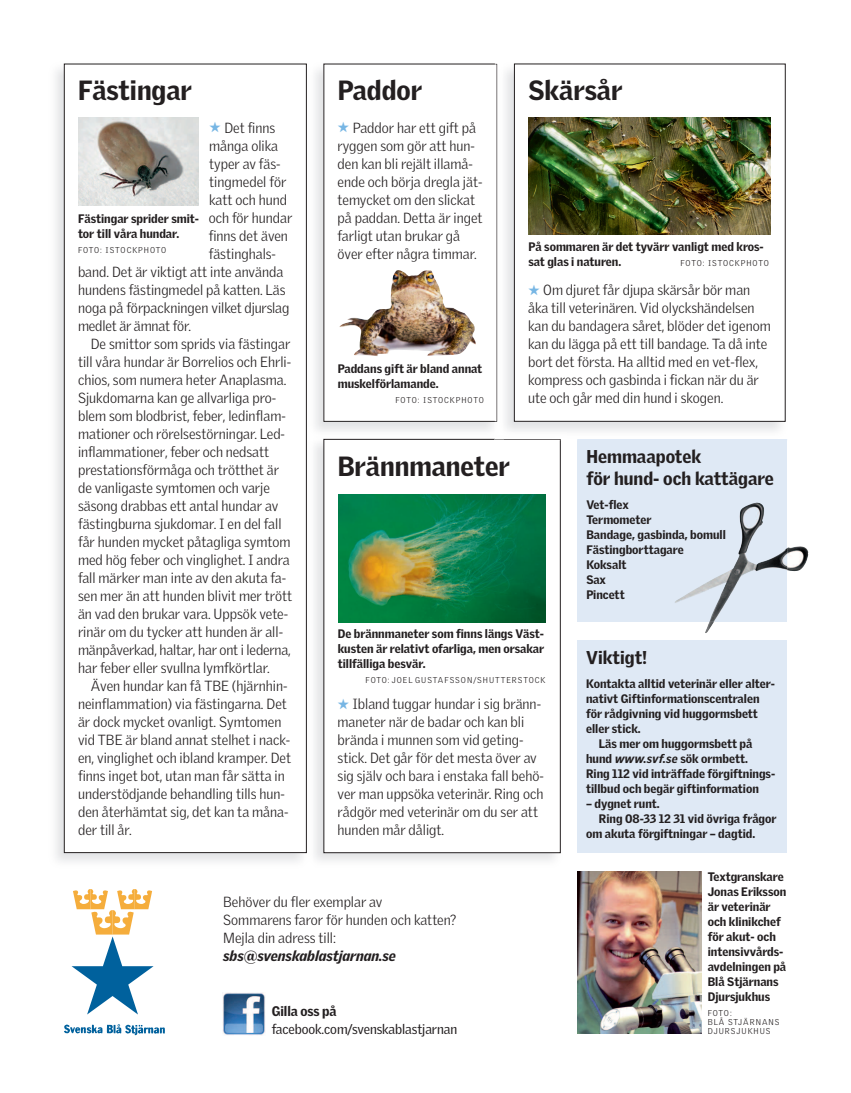
<style>
.page{position:relative;width:851px;height:1093px;background:#fff}
.page>*{position:absolute;margin:0;border:0;box-sizing:border-box;transform-origin:0 0}
.t1{font:900 27px "Griffith Gothic";color:#231f20}
.t2{font:900 18px/22.5px "Griffith Gothic";color:#231f20}
.t3{font:300 14.25px/18px "Griffith Gothic";color:#231f20}
.t4{font:italic 900 14.25px "Griffith Gothic";color:#231f20}
.t5{font:13.5px "Griffith Gothic";letter-spacing:-.005em;color:#231f20}
.t6{font:900 13.5px "Griffith Gothic";letter-spacing:-.005em;color:#231f20}
.t7{font:900 12px/15px "Griffith Gothic";color:#231f20}
.t8{font:300 8.25px/9px "Griffith Gothic";letter-spacing:.12em;color:#231f20}
.t9{font:300 8.25px "Griffith Gothic";letter-spacing:.095em;color:#231f20}
.s1{color:#77b6e4}
.s2{font-style:italic}
</style>
<div class="page">
<img style="left:339px;top:270px;width:137px;height:87px">
<img style="left:314px;top:440px;width:247px;height:421px">
<div style="left:324px;top:439px;width:236px;height:414px;background:#fff"></div>
<div style="left:323px;top:439px;width:237px;height:414px;border:1px solid #231f20"></div>
<img style="left:55px;top:63px;width:252px;height:799px">
<img style="left:304px;top:440px;width:3px;height:422px">
<div style="left:64px;top:64px;width:242px;height:788px;background:#fff"></div>
<div style="left:64px;top:64px;width:242px;height:789px;border:1px solid #231f20"></div>
<div style="left:577px;top:439px;width:210px;height:183px;background:#dfe9f5"></div>
<div style="left:577px;top:641px;width:209px;height:212px;background:#dfe9f5"></div>
<img style="left:78px;top:118px;width:121px;height:88px">
<img style="left:787px;top:546px;width:21px;height:25px">
<svg style="left:705px;top:622px;width:9px;height:11px"></svg>
<img style="left:675px;top:503px;width:112px;height:119px">
<img style="left:577px;top:872px;width:124px;height:162px">
<img style="left:223px;top:993px;width:42px;height:42px">
<svg style="left:64px;top:1024px;width:101px;height:11px"></svg>
<svg style="left:72px;top:889px;width:81px;height:125px"></svg>
<img style="left:338px;top:494px;width:207px;height:128px">
<img style="left:503px;top:63px;width:283px;height:377px">
<img style="left:494px;top:63px;width:4px;height:368px">
<img style="left:494px;top:64px;width:3px;height:357px">
<img style="left:503px;top:439px;width:57px;height:1px">
<img style="left:577px;top:439px;width:209px;height:1px">
<div style="left:514px;top:64px;width:271px;height:357px;background:#fff"></div>
<div style="left:514px;top:64px;width:271px;height:358px;border:1px solid #231f20"></div>
<img style="left:528px;top:118px;width:242px;height:117px">
<h1 class="t1" style="left:78px;top:80px;width:115px">Fästingar</h1>
<p class="t3" style="left:209px;top:120px;width:68px"><span class="s1">★</span> Det finns</p>
<p class="t3" style="left:209px;top:138px;width:70px">många olika</p>
<p class="t3" style="left:209px;top:156px;width:73px">typer av fäs-</p>
<p class="t3" style="left:209px;top:174px;width:78px">tingmedel för</p>
<p class="t3" style="left:209px;top:192px;width:79px">katt och hund</p>
<p class="t3" style="left:209px;top:210px;width:85px">och för hundar</p>
<p class="t3" style="left:209px;top:228px;width:81px">finns det även</p>
<p class="t3" style="left:209px;top:246px;width:69px">fästinghals-</p>
<p class="t3" style="left:78px;top:264px;width:207px">band. Det är viktigt att inte använda</p>
<p class="t3" style="left:78px;top:282px;width:209px">hundens fästingmedel på katten. Läs</p>
<p class="t3" style="left:78px;top:300px;width:213px">noga på förpackningen vilket djurslag</p>
<p class="t3" style="left:78px;top:318px;width:115px">medlet är ämnat för.</p>
<p class="t3" style="left:91px;top:336px;width:201px">De smittor som sprids via fäst ing ar</p>
<p class="t3" style="left:78px;top:354px;width:215px">till våra hundar är Borrelios och Ehrli-</p>
<p class="t3" style="left:78px;top:372px;width:210px">chios, som numera heter Anaplasma.</p>
<p class="t3" style="left:78px;top:390px;width:200px">Sjukdomarna kan ge allvarliga pro-</p>
<p class="t3" style="left:78px;top:408px;width:209px">blem som blodbrist, feber, ledinflam-</p>
<p class="t3" style="left:78px;top:426px;width:208px">mationer och rörelsestörningar. Led-</p>
<p class="t3" style="left:78px;top:444px;width:193px">inflammationer, feber och ned satt</p>
<p class="t3" style="left:78px;top:462px;width:202px">prestationsförmåga och trötthet är</p>
<p class="t3" style="left:78px;top:480px;width:193px">de vanlig aste symtomen och varje</p>
<p class="t3" style="left:78px;top:498px;width:202px">säsong drabbas ett antal hundar av</p>
<p class="t3" style="left:78px;top:516px;width:205px">fästingburna sjukdomar. I en del fall</p>
<p class="t3" style="left:78px;top:534px;width:214px">får hunden mycket påtagliga symtom</p>
<p class="t3" style="left:78px;top:552px;width:213px">med hög feber och vinglighet. I andra</p>
<p class="t3" style="left:78px;top:570px;width:210px">fall märker man inte av den akuta fa-</p>
<p class="t3" style="left:78px;top:588px;width:216px">sen mer än att hunden blivit mer trött</p>
<p class="t3" style="left:78px;top:606px;width:212px">än vad den brukar vara. Uppsök vete-</p>
<p class="t3" style="left:78px;top:624px;width:206px">rinär om du tycker att hunden är all-</p>
<p class="t3" style="left:78px;top:642px;width:214px">mänpåverkad, haltar, har ont i lederna,</p>
<p class="t3" style="left:78px;top:660px;width:193px">har feber eller svullna lymfkörtlar.</p>
<p class="t3" style="left:91px;top:678px;width:198px">Även hundar kan få TBE (hjärnhin-</p>
<p class="t3" style="left:78px;top:696px;width:210px">neinflammation) via fästingarna. Det</p>
<p class="t3" style="left:78px;top:714px;width:205px">är dock mycket ovanligt. Symtomen</p>
<p class="t3" style="left:78px;top:732px;width:214px">vid TBE är bland annat stelhet i nack-</p>
<p class="t3" style="left:78px;top:750px;width:215px">en, vinglighet och ibland kramper. Det</p>
<p class="t3" style="left:78px;top:768px;width:208px">finns inget bot, utan man får sätta in</p>
<p class="t3" style="left:78px;top:786px;width:208px">understödjande behandling tills hun-</p>
<p class="t3" style="left:78px;top:804px;width:212px">den återhämtat sig, det kan ta måna-</p>
<p class="t3" style="left:78px;top:822px;width:55px">der till år.</p>
<p class="t7" style="left:78px;top:212px;width:123px">Fästingar sprider smit&shy;tor till våra hundar.</p>
<p class="t9" style="left:78px;top:246px;width:90px">FOTO: ISTOCKPHOTO</p>
<h1 class="t1" style="left:337px;top:80px;width:86px">Paddor</h1>
<h1 class="t1" style="left:528px;top:80px;width:95px">Skärsår</h1>
<p class="t3" style="left:337px;top:120px;width:146px"><span class="s1">★</span> Paddor har ett gift på ryggen som gör att hun&shy;den kan bli rejält illamå&shy;ende och börja dregla jät&shy;temycket om den slickat på paddan. Detta är inget farligt utan brukar gå över efter några timmar.</p>
<p class="t7" style="left:337px;top:362px;width:146px">Paddans gift är bland annat muskelförlamande.</p>
<p class="t9" style="left:395px;top:397px;width:90px">FOTO: ISTOCKPHOTO</p>
<h1 class="t1" style="left:337px;top:456px;width:174px">Brännmaneter</h1>
<p class="t7" style="left:528px;top:240px;width:237px">På sommaren är det tyvärr vanligt med kros&shy;sat glas i naturen.</p>
<p class="t9" style="left:680px;top:260px;width:90px">FOTO: ISTOCKPHOTO</p>
<p class="t3" style="left:528px;top:282px;width:244px"><span class="s1">★</span> Om djuret får djupa skärsår bör man åka till veterinären. Vid olyckshändelsen kan du bandagera såret, blöder det igenom kan du lägga på ett till bandage. Ta då inte bort det första. Ha alltid med en vet-flex, kompress och gasbinda i fickan när du är ute och går med din hund i skogen.</p>
<p class="t2" style="left:586px;top:446px;width:189px">Hemmaapotek<br>för hund- och kattägare</p>
<p class="t7" style="left:586px;top:498px;width:141px">Vet-flex<br>Termometer<br>Bandage, gasbinda, bomull<br>Fästingborttagare<br>Koksalt<br>Sax<br>Pincett</p>
<p class="t7" style="left:337px;top:627px;width:208px;text-align:justify">De brännmaneter som finns längs Väst&shy;kusten är relativt ofarliga, men orsakar tillfälliga besvär.</p>
<p class="t8" style="left:365px;top:676px;width:181px">FOTO: JOEL GUSTAFSSON/SHUTTERSTOCK</p>
<p class="t3" style="left:337px;top:696px;width:208px"><span class="s1">★</span> Ibland tuggar hundar i sig bränn&shy;maneter när de badar och kan bli brända i munnen som vid geting - stick. Det går för det mesta över av sig själv och bara i enstaka fall behö&shy;ver man uppsöka veterinär. Ring och rådgör med veterinär om du ser att hunden mår dåligt.</p>
<p class="t2" style="left:586px;top:648px;width:63px">Viktigt!</p>
<p class="t7" style="left:586px;top:677px;width:190px">Kontakta alltid veterinär eller alter-</p>
<p class="t7" style="left:586px;top:692px;width:175px">nativt Giftinformationscentralen</p>
<p class="t7" style="left:586px;top:707px;width:173px">för rådgivning vid huggormsbett</p>
<p class="t7" style="left:586px;top:722px;width:56px">eller stick.</p>
<p class="t7" style="left:598px;top:737px;width:155px">Läs mer om huggormsbett på</p>
<p class="t7" style="left:586px;top:752px;width:163px">hund <span class="s2">www.svf.se</span> sök ormbett.</p>
<p class="t7" style="left:586px;top:767px;width:190px">Ring 112 vid inträffade förgiftnings-</p>
<p class="t7" style="left:586px;top:782px;width:174px">tillbud och begär giftinformation</p>
<p class="t7" style="left:586px;top:797px;width:75px">– dygnet runt.</p>
<p class="t7" style="left:598px;top:812px;width:179px">Ring 08-33 12 31 vid övriga frågor</p>
<p class="t7" style="left:586px;top:827px;width:171px">om akuta förgiftningar – dagtid.</p>
<p class="t3" style="left:223px;top:894px;width:234px">Behöver du fler exemplar av<br>Sommarens faror för hunden och katten?<br>Mejla din adress till:</p>
<p class="t4" style="left:223px;top:950px;width:174px">sbs@svenskablastjarnan.se</p>
<p class="t6" style="left:272px;top:1005px;width:66px">Gilla oss på</p>
<p class="t5" style="left:272px;top:1023px;width:187px">facebook.com/svenskablastjarnan</p>
<p class="t7" style="left:707px;top:869px;width:80px">Textgranskare<br>Jonas Eriksson är veterinär och klinikchef för akut- och intensivvårds&shy;avdelningen på<br>Blå Stjärnans<br>Djursjukhus</p>
<p class="t8" style="left:707px;top:1008px;width:73px">FOTO:<br>BLÅ STJÄRNANS<br>DJURSJUKHUS</p>
</div>
